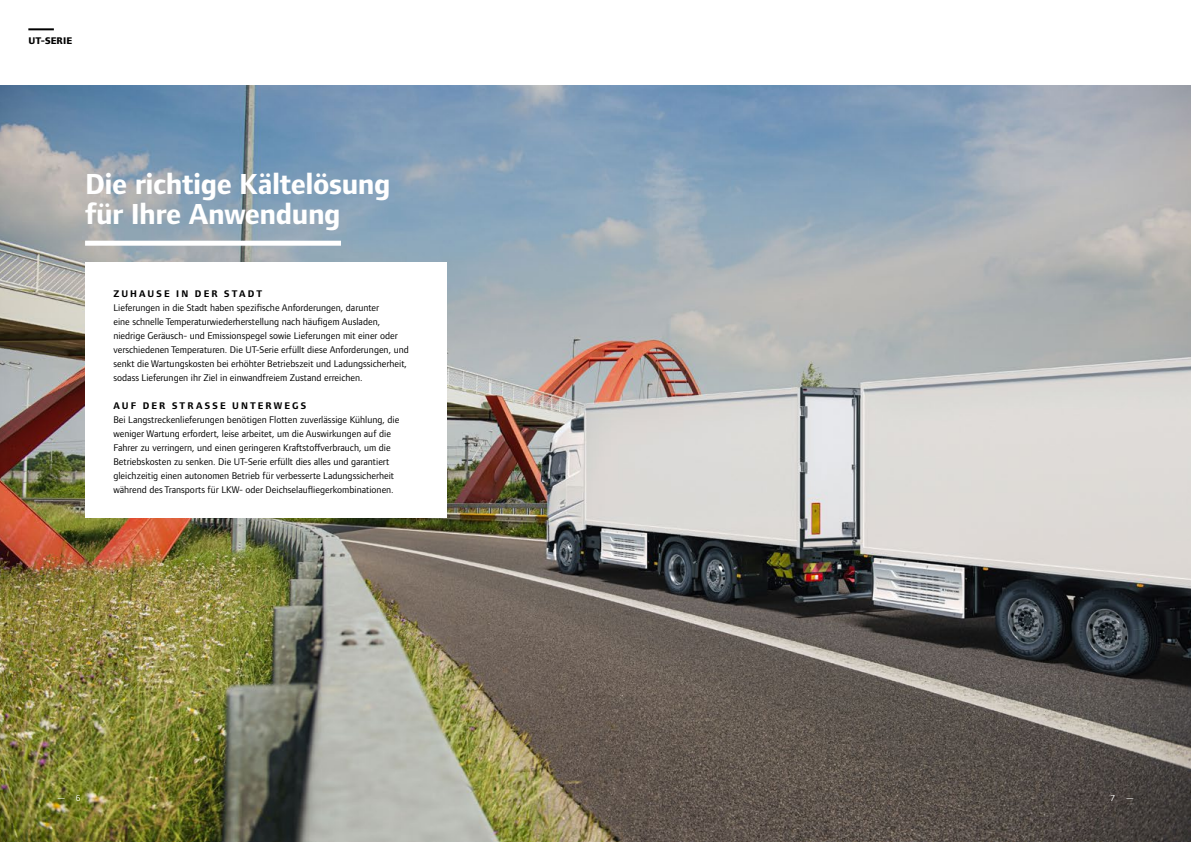
<style>
.page{position:relative;width:1191px;height:842px;background:#fff}
.page>*{position:absolute;margin:0;border:0;box-sizing:border-box;transform-origin:0 0}
.t1{font:700 30px/30px "Foundry Form Sans";letter-spacing:-.015em;color:#fff}
.t2{font:10px/14px "Foundry Form Sans";color:#000}
.t3{font:700 10px "Foundry Form Sans";letter-spacing:.21em;color:#000}
.t4{font:800 10px "Foundry Form Sans";letter-spacing:.01em;color:#000}
.t5{font:9px "Foundry Form Sans";color:#fff}
</style>
<div class="page">
<img style="left:0;top:85px;width:1191px;height:757px">
<hr style="left:28px;top:28px;width:26px;height:2px;background:#000">
<div style="left:85px;top:262px;width:361px;height:255px;background:#fff"></div>
<div style="left:85px;top:241px;width:256px;height:5px;background:#fff"></div>
<p class="t4" style="left:28px;top:35px;width:45px">UT-SERIE</p>
<h1 class="t1" style="left:85px;top:169px;width:307px">Die richtige Kältelösung für Ihre Anwendung</h1>
<p class="t3" style="left:113px;top:288px;width:150px">ZUHAUSE IN DER STADT</p>
<p class="t2" style="left:113px;top:300px;width:297px">Lieferungen in die Stadt haben spezifische Anforderungen, darunter<br>eine schnelle Temperaturwiederherstellung nach häufigem Ausladen, niedrige Geräusch- und Emissionspegel sowie Lieferungen mit einer oder verschiedenen Temperaturen. Die UT-Serie erfüllt diese Anforderungen, und senkt die Wartungskosten bei erhöhter Betriebszeit und Ladungssicherheit, sodass Lieferungen ihr Ziel in einwandfreiem Zustand erreichen.</p>
<p class="t3" style="left:113px;top:400px;width:194px">AUF DER STRASSE UNTERWEGS</p>
<p class="t2" style="left:113px;top:412px;width:287px">Bei Langstreckenlieferungen benötigen Flotten zuverlässige Kühlung, die weniger Wartung erfordert, leise arbeitet, um die Auswirkungen auf die Fahrer zu verringern, und einen geringeren Kraftstoffverbrauch, um die Betriebskosten zu senken. Die UT-Serie erfüllt dies alles und garantiert gleichzeitig einen autonomen Betrieb für verbesserte Ladungssicherheit während des Transports für LKW- oder Deichselaufliegerkombinationen.</p>
<p class="t5" style="left:57px;top:792px;width:25px">— 6</p>
<p class="t5" style="left:1110px;top:792px;width:25px">7 —</p>
</div>
